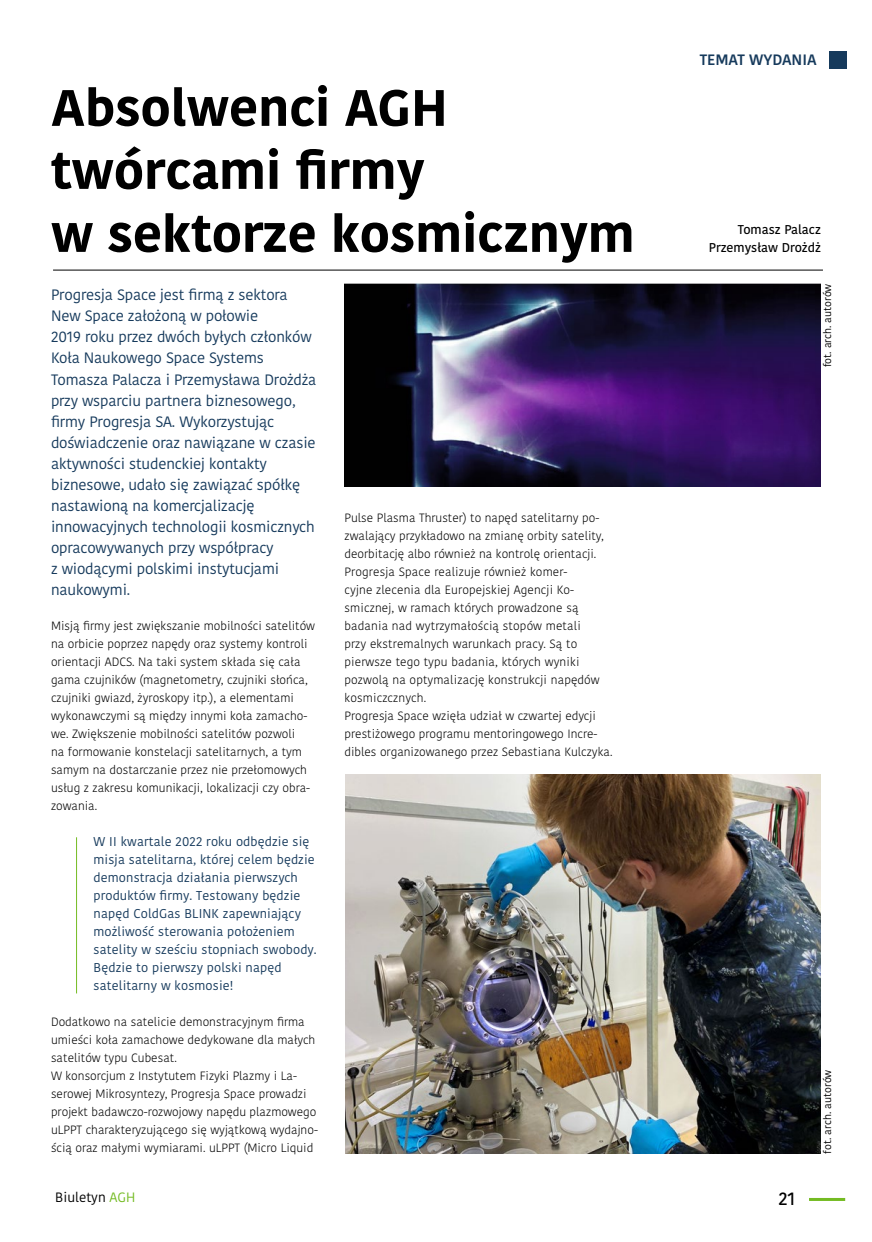
<style>
.page{position:relative;width:872px;height:1242px;background:#fff}
.page>*{position:absolute;margin:0;border:0;box-sizing:border-box;transform-origin:0 0}
.t1{font:700 51px/63px "Kohinoor Bangla";color:#000}
.t2{font:500 18px "Kohinoor Bangla";color:#000}
.t3{font:15px/21px "Kohinoor Bangla";letter-spacing:-.01em;color:#163a5c}
.t4{font:600 15px "Kohinoor Bangla";color:#163a5c}
.t5{font:13.5px "Kohinoor Bangla";color:#000}
.t6{font:12.75px/18px "Kohinoor Bangla";letter-spacing:.01em;color:#163a5c}
.t7{font:500 12.75px/18px "Kohinoor Bangla";color:#000;text-align:right}
.t8{font:300 12px/18px "Kohinoor Bangla";color:#000}
.t9{font:10.5px "Kohinoor Bangla";color:#000}
.s1{color:#74bb23}
</style>
<div class="page">
<hr style="left:809px;top:1198px;width:36px;height:3px;background:#74bb23">
<div style="left:829px;top:51px;width:17px;height:17px;background:#163a5c"></div>
<hr style="left:53px;top:270px;width:770px;height:1px;background:#000">
<img style="left:345px;top:774px;width:476px;height:379px">
<img style="left:345px;top:284px;width:476px;height:202px">
<hr style="left:76px;top:837px;width:1px;height:156px;background:#74bb23">
<h1 class="t1" style="left:51px;top:74px;width:585px">Absolwenci AGH twórcami firmy<br>w sektorze kosmicznym</h1>
<p class="t3" style="left:51px;top:284px;width:267px">Progresja Space jest firmą z sektora New Space założoną w połowie<br>2019 roku przez dwóch byłych członków Koła Naukowego Space Systems Tomasza Palacza i Przemysława Drożdża przy wsparciu partnera biznesowego, firmy Progresja SA. Wykorzystując doświadczenie oraz nawiązane w czasie aktywności studenckiej kontakty biznesowe, udało się zawiązać spółkę nastawioną na komercjalizację innowacyjnych technologii kosmicznych opracowywanych przy współpracy<br>z wiodącymi polskimi instytucjami naukowymi.</p>
<p class="t8" style="left:51px;top:617px;width:265px">Misją firmy jest zwiększanie mobilności satelitów na orbicie poprzez napędy oraz systemy kontroli orientacji ADCS. Na taki system składa się cała gama czujników (magnetometry, czujniki słońca, czujniki gwiazd, żyroskopy itp.), a elementami wykonawczymi są między innymi koła zamacho&shy;we. Zwiększenie mobilności satelitów pozwoli<br>na formowanie konstelacji satelitarnych, a tym samym na dostarczanie przez nie przełomowych usług z zakresu komunikacji, lokalizacji czy obra&shy;zowania.</p>
<p class="t6" style="left:94px;top:832px;width:225px">W II kwartale 2022 roku odbędzie się misja satelitarna, której celem będzie demonstracja działania pierwszych produktów firmy. Testowany będzie napęd ColdGas BLINK zapewniający możliwość sterowania położeniem satelity w sześciu stopniach swobody.<br>Będzie to pierwszy polski napęd satelitarny w kosmosie!</p>
<p class="t8" style="left:51px;top:1013px;width:268px">Dodatkowo na satelicie demonstracyjnym firma umieści koła zamachowe dedykowane dla małych satelitów typu Cubesat.<br>W konsorcjum z Instytutem Fizyki Plazmy i La&shy;serowej Mikrosyntezy, Progresja Space prowadzi projekt badawczo-rozwojowy napędu plazmowego uLPPT charakteryzującego się wyjątkową wydajno&shy;ścią oraz małymi wymiarami. uLPPT (Micro Liquid</p>
<p class="t8" style="left:344px;top:509px;width:269px">Pulse Plasma Thruster) to napęd satelitarny po&shy;zwalający przykładowo na zmianę orbity satelity, deorbitację albo również na kontrolę orientacji.<br>Progresja Space realizuje również komer-<br>cyjne zlecenia dla Europejskiej Agencji Ko&shy;smicznej, w ramach których prowadzone są badania nad wytrzymałością stopów metali<br>przy ekstremalnych warunkach pracy. Są to pierwsze tego typu badania, których wyniki pozwolą na optymalizację konstrukcji napędów kosmiczcznych.<br>Progresja Space wzięła udział w czwartej edycji prestiżowego programu mentoringowego Incre&shy;dibles organizowanego przez Sebastiana Kulczyka.</p>
<p class="t4" style="left:699px;top:47px;width:118px">TEMAT WYDANIA</p>
<p class="t7" style="left:709px;top:220px;width:114px">Tomasz Palacz<br>Przemysław Drożdż</p>
<p class="t9" style="left:819px;top:367px;width:85px;rotate:-90deg">fot. arch. autorów</p>
<p class="t9" style="left:819px;top:1153px;width:85px;rotate:-90deg">fot. arch. autorów</p>
<p class="t5" style="left:55px;top:1187px;width:82px">Biuletyn <span class="s1">AGH</span></p>
<h2 class="t2" style="left:778px;top:1184px;width:19px">21</h2>
</div>
